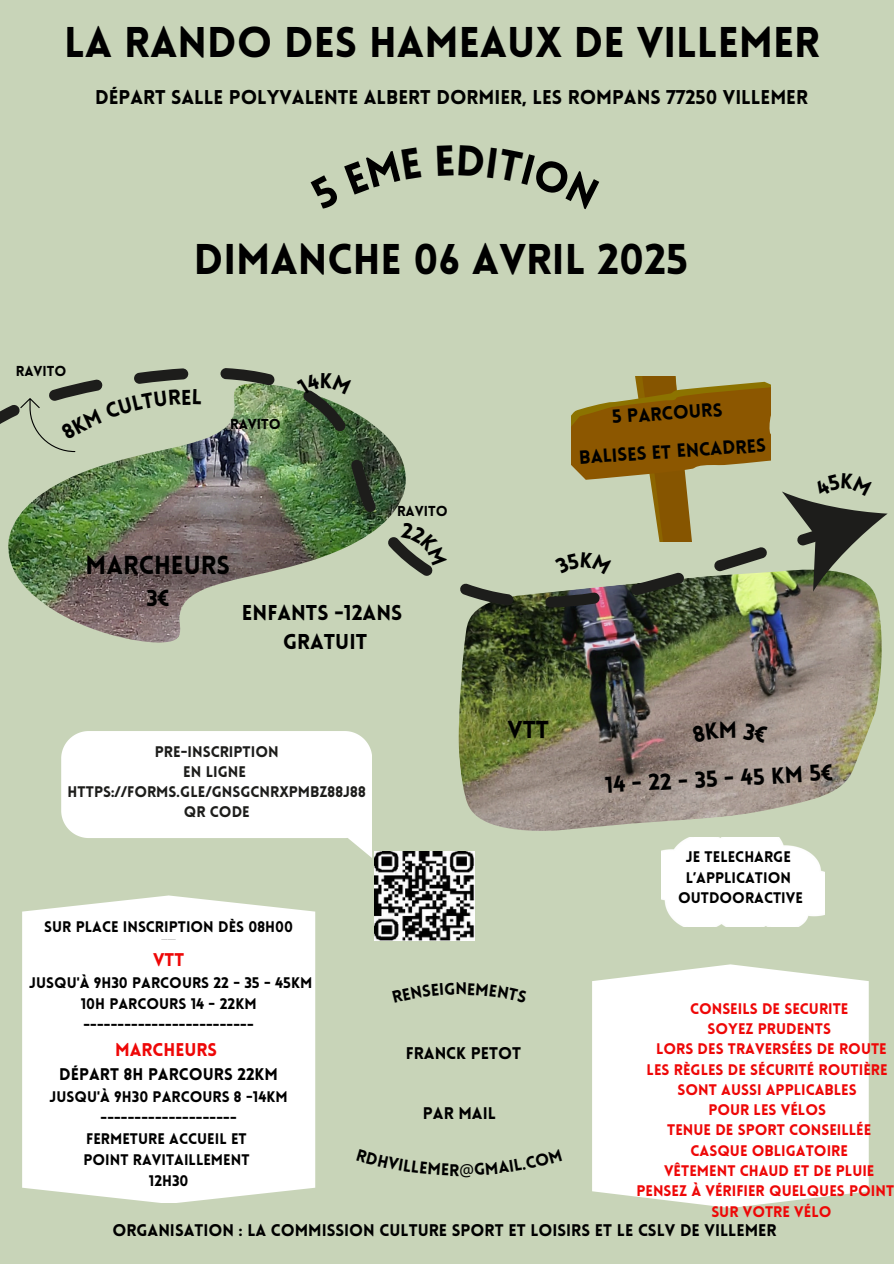
<style>
.page{position:relative;width:894px;height:1264px;background:#fff}
.page>*{position:absolute;margin:0;border:0;box-sizing:border-box;transform-origin:0 0}
.t1{font:900 42px "Lovelo";color:#000}
.t2{font:900 25.5px "Lovelo";color:#000}
.t3{font:900 24px "Lovelo";color:#000}
.t4{font:900 22.5px "Lovelo";color:#000}
.t5{font:900 21px/29.2px "Lovelo";color:#000;text-align:center}
.t6{font:900 19.5px "Lovelo";color:#000}
.t7{font:900 18.6px/38.4px "Lovelo";color:#000;text-align:center}
.t8{font:900 18px "Lovelo";color:#ee0707}
.t9{font:900 16.5px "Lovelo";color:#000}
.t10{font:900 15px/21px "Lovelo";color:#000;text-align:center}
.t11{font:900 15px "Lovelo";color:#ee0707}
.t12{font:900 15px/20.2px "Lovelo";color:#1d1d1b;text-align:center}
.t13{font:900 14.1px "Lovelo";color:#000}
</style>
<div class="page">
<div style="left:0;top:0;width:893px;height:1263px;background:#c8d4b8"></div>
<img style="left:458px;top:571px;width:424px;height:260px">
<img style="left:49px;top:607px;width:133px;height:35px">
<img style="left:0;top:368px;width:767px;height:239px">
<div style="left:22px;top:895px;width:293px;height:308px;background:#fff"></div>
<svg style="left:571px;top:376px;width:199px;height:165px"></svg>
<img style="left:661px;top:837px;width:163px;height:89px">
<img style="left:374px;top:851px;width:100px;height:89px">
<div style="left:592px;top:964px;width:276px;height:243px;background:#fff"></div>
<svg style="left:61px;top:731px;width:311px;height:127px"></svg>
<svg style="left:20px;top:389px;width:181px;height:63px"></svg>
<svg style="left:554px;top:552px;width:57px;height:22px"></svg>
<svg style="left:297px;top:373px;width:54px;height:21px"></svg>
<svg style="left:400px;top:521px;width:47px;height:44px"></svg>
<svg style="left:781px;top:491px;width:106px;height:100px"></svg>
<svg style="left:691px;top:721px;width:44px;height:22px"></svg>
<svg style="left:743px;top:722px;width:24px;height:21px"></svg>
<p class="t1" style="left:64px;top:26px;width:757px">LA RANDO DES HAMEAUX DE VILLEMER</p>
<p class="t6" style="left:95px;top:89px;width:714px">DÉPART SALLE POLYVALENTE ALBERT DORMIER, LES ROMPANS 77250 VILLEMER</p>
<h1 class="t1" style="left:194px;top:243px;width:496px">DIMANCHE 06 AVRIL 2025</h1>
<p class="t13" style="left:16px;top:365px;width:52px">RAVITO</p>
<p class="t13" style="left:230px;top:418px;width:52px">RAVITO</p>
<p class="t13" style="left:397px;top:505px;width:52px">RAVITO</p>
<h1 class="t2" style="left:86px;top:554px;width:146px">MARCHEURS</h1>
<h1 class="t4" style="left:146px;top:589px;width:24px">3€</h1>
<h3 class="t5" style="left:242px;top:600px;width:162px">ENFANTS -12ANS<br>GRATUIT</h3>
<p class="t7" style="left:575px;top:402px;width:189px;rotate:-4deg">5 PARCOURS<br>BALISES ET ENCADRES</p>
<h1 class="t3" style="left:507px;top:720px;width:43px">VTT</h1>
<p class="t12" style="left:155px;top:742px;width:125px">PRE-INSCRIPTION</p>
<p class="t12" style="left:68px;top:763px;width:300px">EN LIGNE<br>HTTPS://FORMS.GLE/GNSGCNRXPMBZ88J88<br>QR CODE</p>
<p class="t10" style="left:44px;top:917px;width:250px">SUR PLACE INSCRIPTION DÈS 08H00</p>
<p class="t8" style="left:153px;top:952px;width:33px">VTT</p>
<p class="t10" style="left:29px;top:974px;width:285px">JUSQU'À 9H30 PARCOURS 22 - 35 - 45KM<br>10H PARCOURS 14 - 22KM -------------------------</p>
<p class="t8" style="left:115px;top:1042px;width:103px">MARCHEURS</p>
<p class="t9" style="left:59px;top:1067px;width:220px">DÉPART 8H PARCOURS 22KM</p>
<p class="t10" style="left:50px;top:1087px;width:240px">JUSQU'À 9H30 PARCOURS 8 -14KM --------------------<br>FERMETURE ACCUEIL ET<br>POINT RAVITAILLEMENT<br>12H30</p>
<p class="t9" style="left:455px;top:982px;width:13px">N</p>
<p class="t9" style="left:406px;top:1046px;width:117px">FRANCK PETOT</p>
<p class="t9" style="left:423px;top:1106px;width:74px">PAR MAIL</p>
<p class="t4" style="left:604px;top:775px;width:229px;rotate:-3deg">14 - 22 - 35 - 45 KM 5€</p>
<p class="t10" style="left:677px;top:848px;width:126px;line-height:20.2px">JE TELECHARGE<br>L’APPLICATION<br>OUTDOORACTIVE</p>
<p class="t11" style="left:689px;top:1002px;width:160px">CONSEILS DE SECURITE</p>
<p class="t11" style="left:707px;top:1022px;width:125px">SOYEZ PRUDENTS</p>
<p class="t11" style="left:656px;top:1043px;width:232px">LORS DES TRAVERSÉES DE ROUTE</p>
<p class="t11" style="left:646px;top:1063px;width:242px">LES RÈGLES DE SÉCURITÉ ROUTIÈRE</p>
<p class="t11" style="left:677px;top:1083px;width:181px">SONT AUSSI APPLICABLES</p>
<p class="t11" style="left:708px;top:1103px;width:119px">POUR LES VÉLOS</p>
<p class="t11" style="left:667px;top:1124px;width:206px">TENUE DE SPORT CONSEILLÉE</p>
<p class="t11" style="left:690px;top:1144px;width:159px">CASQUE OBLIGATOIRE</p>
<p class="t11" style="left:664px;top:1164px;width:212px">VÊTEMENT CHAUD ET DE PLUIE</p>
<p class="t11" style="left:636px;top:1184px;width:259px">PENSEZ À VÉRIFIER QUELQUES POINT</p>
<p class="t11" style="left:711px;top:1205px;width:122px">SUR VOTRE VÉLO</p>
<p class="t9" style="left:112px;top:1223px;width:665px">ORGANISATION : LA COMMISSION CULTURE SPORT ET LOISIRS ET LE CSLV DE VILLEMER</p>
</div>
